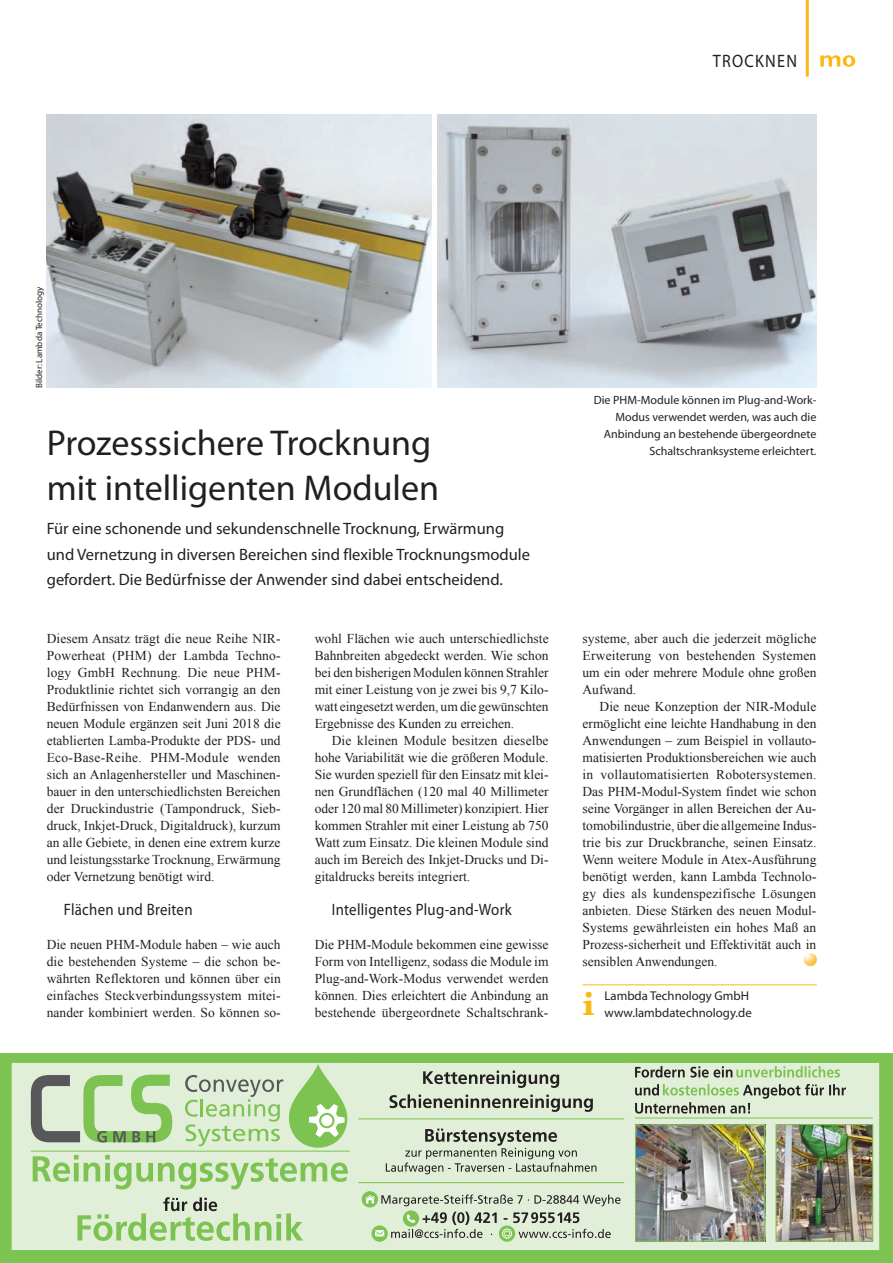
<style>
.page{position:relative;width:893px;height:1263px;background:#fff}
.page>*{position:absolute;margin:0;border:0;box-sizing:border-box;transform-origin:0 0}
.t1{font:36px/45px "Myriad Pro";color:#231f20}
.t2{font:700 34.65px "Baskerville";color:#fcb814}
.t3{font:18px "Myriad Pro";letter-spacing:.08em;color:#231f20;scale:.9 1}
.t4{font:16.5px/25.5px "Myriad Pro";color:#231f20}
.t5{font:16.5px "Myriad Pro";letter-spacing:.02em;color:#231f20;scale:.9 1}
.t6{font:13.5px/17px "Times New Roman";color:#231f20;text-align:justify}
.t7{font:12.75px/16.5px "Myriad Pro";color:#231f20}
.t8{font:12px/17.1px "Myriad Pro";color:#231f20;text-align:right}
.t9{font:9px "Myriad Pro";color:#231f20}
</style>
<div class="page">
<hr style="left:806px;top:0;width:3px;height:77px;background:#fcb814">
<svg style="left:820px;top:55px;width:35px;height:12px"></svg>
<img style="left:47px;top:115px;width:385px;height:272px">
<img style="left:438px;top:115px;width:378px;height:272px">
<img style="left:804px;top:953px;width:14px;height:14px">
<hr style="left:583px;top:984px;width:234px;height:1px;background:#fcb814">
<svg style="left:0;top:1053px;width:893px;height:210px;background:#c2e1ae"></svg>
<svg style="left:289px;top:1064px;width:58px;height:84px;background:#9dd17d"></svg>
<svg style="left:309px;top:1104px;width:36px;height:33px"></svg>
<div style="left:321px;top:1115px;width:11px;height:11px;background:#fff;border-radius:50%"></div>
<svg style="left:185px;top:1075px;width:98px;height:71px;background:#c9debb"></svg>
<svg style="left:31px;top:1074px;width:141px;height:68px;background:#aec99e"></svg>
<hr style="left:31px;top:1151px;width:319px;height:1px;background:#7cc352">
<hr style="left:31px;top:1251px;width:319px;height:1px;background:#7cc352">
<svg style="left:33px;top:1155px;width:315px;height:34px;background:#c1e0ad"></svg>
<svg style="left:77px;top:1197px;width:226px;height:44px;background:#c3deb2"></svg>
<hr style="left:358px;top:1062px;width:266px;height:1px;background:#7cc352">
<hr style="left:358px;top:1118px;width:266px;height:1px;background:#7cc352">
<hr style="left:358px;top:1182px;width:266px;height:1px;background:#7cc352">
<hr style="left:358px;top:1251px;width:266px;height:1px;background:#7cc352">
<svg style="left:423px;top:1070px;width:136px;height:18px;background:#a8b0a0"></svg>
<svg style="left:389px;top:1094px;width:204px;height:18px;background:#abb3a3"></svg>
<svg style="left:386px;top:1128px;width:210px;height:46px;background:#c2cdb9"></svg>
<div style="left:362px;top:1191px;width:16px;height:16px;background:#7cc352;border-radius:50%"></div>
<svg style="left:371px;top:1225px;width:17px;height:17px"></svg>
<svg style="left:499px;top:1225px;width:16px;height:17px"></svg>
<svg style="left:365px;top:1194px;width:256px;height:44px;background:#c1ceb6"></svg>
<hr style="left:635px;top:1062px;width:238px;height:1px;background:#7cc352">
<hr style="left:635px;top:1117px;width:238px;height:1px;background:#7cc352">
<svg style="left:635px;top:1066px;width:205px;height:11px;background:#afc4a0"></svg>
<svg style="left:635px;top:1084px;width:211px;height:29px;background:#bdcbb3"></svg>
<img style="left:637px;top:1126px;width:126px;height:113px">
<div style="left:635px;top:1124px;width:130px;height:117px;border:1px solid #7cc352"></div>
<img style="left:778px;top:1126px;width:93px;height:113px">
<div style="left:776px;top:1124px;width:97px;height:117px;border:1px solid #7cc352"></div>
<h3 class="t3" style="left:713px;top:49px;width:95px">Trocknen</h3>
<p class="t9" style="left:34px;top:388px;width:103px;rotate:-90deg">Bilder: Lambda Technology</p>
<h1 class="t1" style="left:47px;top:420px;width:394px">Prozesssichere Trocknung mit intelligenten Modulen</h1>
<p class="t4" style="left:47px;top:516px;width:485px">Für eine schonende und sekundenschnelle Trocknung, Erwärmung und Vernetzung in diversen Bereichen sind flexible Trocknungsmodule gefordert. Die Bedürfnisse der Anwender sind dabei entscheidend.</p>
<p class="t6" style="left:47px;top:629px;width:235px">Diesem Ansatz trägt die neue Reihe NIR-Powerheat (PHM) der Lambda Techno&shy;logy GmbH Rechnung. Die neue PHM-Produktlinie richtet sich vorrangig an den Bedürfnissen von Endanwendern aus. Die neuen Module ergänzen seit Juni 2018 die etablierten Lamba-Produkte der PDS- und Eco-Base-Reihe. PHM-Module wenden sich an Anlagenhersteller und Maschinen&shy;bauer in den unterschiedlichsten Bereichen der Druckindustrie (Tampondruck, Sieb&shy;druck, Inkjet-Druck, Digitaldruck), kurzum an alle Gebiete, in denen eine extrem kurze und leistungsstarke Trocknung, Erwärmung oder Vernetzung benötigt wird.</p>
<p class="t5" style="left:64px;top:899px;width:145px">Flächen und Breiten</p>
<p class="t6" style="left:47px;top:936px;width:235px">Die neuen PHM-Module haben – wie auch die bestehenden Systeme – die schon be&shy;währten Reflektoren und können über ein einfaches Steckverbindungssystem mitei&shy;nander kombiniert werden. So können so-</p>
<p class="t6" style="left:315px;top:629px;width:235px">wohl Flächen wie auch unterschiedlichste Bahnbreiten abgedeckt werden. Wie schon bei den bisherigen Modulen können Strahler mit einer Leistung von je zwei bis 9,7 Kilo&shy;watt eingesetzt werden, um die gewünschten Ergebnisse des Kunden zu erreichen.</p>
<p class="t6" style="left:315px;top:732px;width:235px;text-indent:17px">Die kleinen Module besitzen dieselbe hohe Variabilität wie die größeren Module.<br>Sie wurden speziell für den Einsatz mit klei&shy;nen Grundflächen (120 mal 40 Millimeter oder 120 mal 80 Millimeter) konzipiert. Hier kommen Strahler mit einer Leistung ab 750<br>Watt zum Einsatz. Die kleinen Module sind auch im Bereich des Inkjet-Drucks und Di&shy;gitaldrucks bereits integriert.</p>
<p class="t5" style="left:332px;top:899px;width:202px">Intelligentes Plug-and-Work</p>
<p class="t6" style="left:315px;top:936px;width:235px">Die PHM-Module bekommen eine gewisse Form von Intelligenz, sodass die Module im Plug-and-Work-Modus verwendet werden können. Dies erleichtert die Anbindung an bestehende übergeordnete Schaltschrank-</p>
<p class="t8" style="left:594px;top:391px;width:224px">Die PHM-Module können im Plug-and-Work-Modus verwendet werden, was auch die Anbindung an bestehende übergeordnete Schaltschranksysteme erleichtert.</p>
<p class="t6" style="left:583px;top:629px;width:235px">systeme, aber auch die jederzeit mögliche Erweiterung von bestehenden Systemen um ein oder mehrere Module ohne großen Aufwand.</p>
<p class="t6" style="left:583px;top:697px;width:236px;text-indent:17px">Die neue Konzeption der NIR-Module ermöglicht eine leichte Handhabung in den Anwendungen – zum Beispiel in vollauto&shy;matisierten Produktionsbereichen wie auch in vollautomatisierten Robotersystemen.<br>Das PHM-Modul-System findet wie schon seine Vorgänger in allen Bereichen der Au&shy;tomobilindustrie, über die allgemeine Indus&shy;trie bis zur Druckbranche, seinen Einsatz.<br>Wenn weitere Module in Atex-Ausführung benötigt werden, kann Lambda Technolo&shy;gy dies als kundenspezifische Lösungen anbieten. Diese Stärken des neuen Modul-Systems gewährleisten ein hohes Maß an Prozess-sicherheit und Effektivität auch in sensiblen Anwendungen.</p>
<h2 class="t2" style="left:583px;top:983px;width:13px">i</h2>
<p class="t7" style="left:604px;top:988px;width:149px">Lambda Technology GmbH www.lambdatechnology.de</p>
</div>
